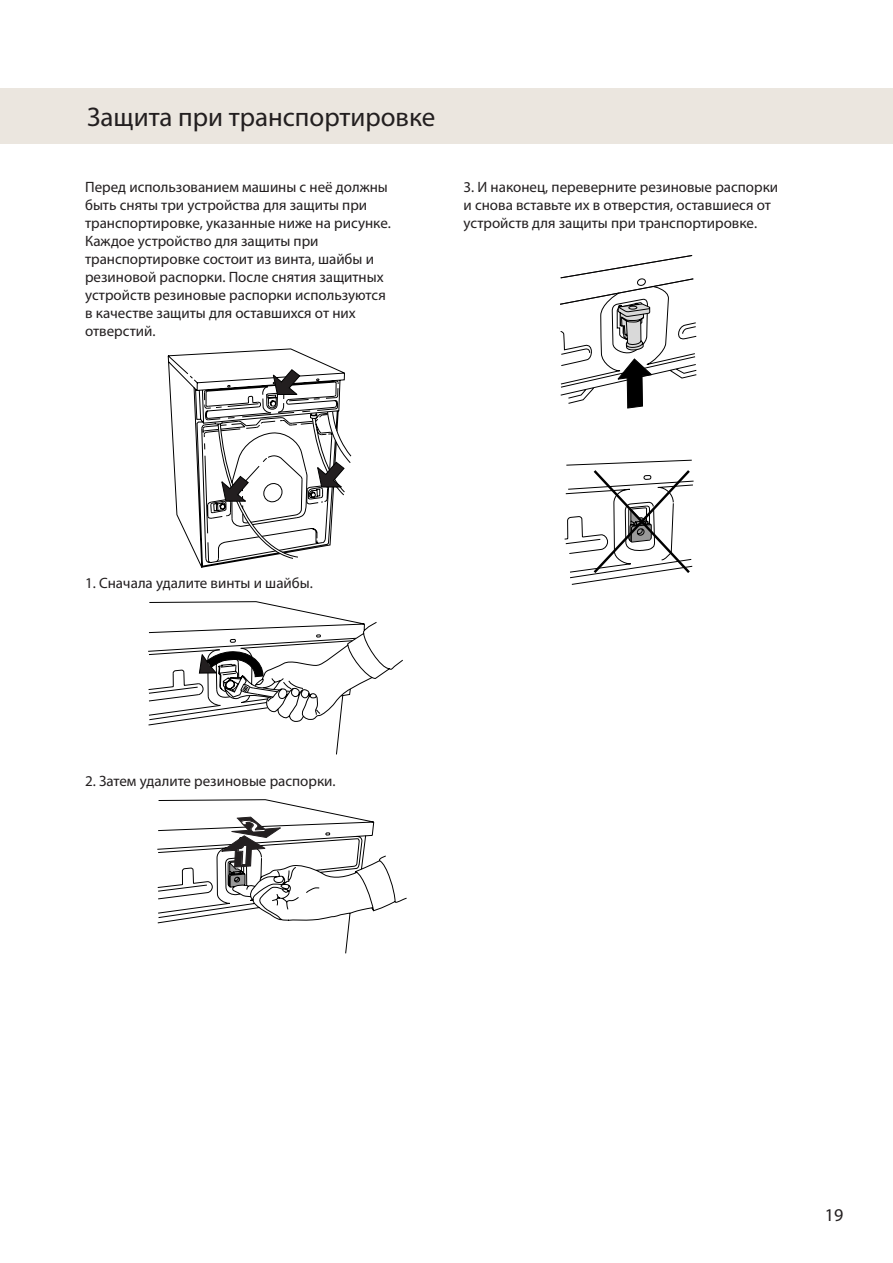
<style>
.page{position:relative;width:893px;height:1263px;background:#fff}
.page>*{position:absolute;margin:0;border:0;box-sizing:border-box;transform-origin:0 0}
.t1{font:700 27px "Helvetica Linotype";color:#231f20}
.t2{font:700 27px "Helvetica";color:#fff}
.t3{font:18px "Helvetica Linotype";color:#231f20}
.t4{font:15px/18px "Helvetica Linotype";color:#231f20}
.s1{font-weight:700}
</style>
<div class="page">
<div style="left:0;top:88px;width:893px;height:56px;background:#ebe6df"></div>
<svg style="left:168px;top:349px;width:183px;height:218px"></svg>
<svg style="left:148px;top:601px;width:255px;height:153px"></svg>
<svg style="left:560px;top:255px;width:136px;height:153px"></svg>
<svg style="left:565px;top:460px;width:129px;height:125px"></svg>
<svg style="left:157px;top:799px;width:250px;height:154px"></svg>
<h1 class="t1" style="left:87px;top:102px;width:350px">Защита при транспортировке</h1>
<p class="t4" style="left:85px;top:178px;width:307px">Перед использованием машины с неё должны быть сняты три устройства для защиты при транспортировке, указанные ниже на рисунке.<br>Каждое устройство для защиты при транспортировке состоит из винта, шайбы и резиновой распорки. После снятия защитных устройств резиновые распорки используются в качестве защиты для оставшихся от них отверстий.</p>
<p class="t4" style="left:464px;top:178px;width:316px"><span class="s1">3</span>. И наконец, переверните резиновые распорки и снова вставьте их в отверстия, оставшиеся от устройств для защиты при транспортировке.</p>
<p class="t4" style="left:85px;top:574px;width:229px"><span class="s1">1</span>. Сначала удалите винты и шайбы.</p>
<p class="t4" style="left:85px;top:772px;width:252px"><span class="s1">2</span>. Затем удалите резиновые распорки.</p>
<h1 class="t2" style="left:236px;top:838px;width:18px">1</h1>
<p class="t3" style="left:825px;top:1205px;width:20px">19</p>
</div>
